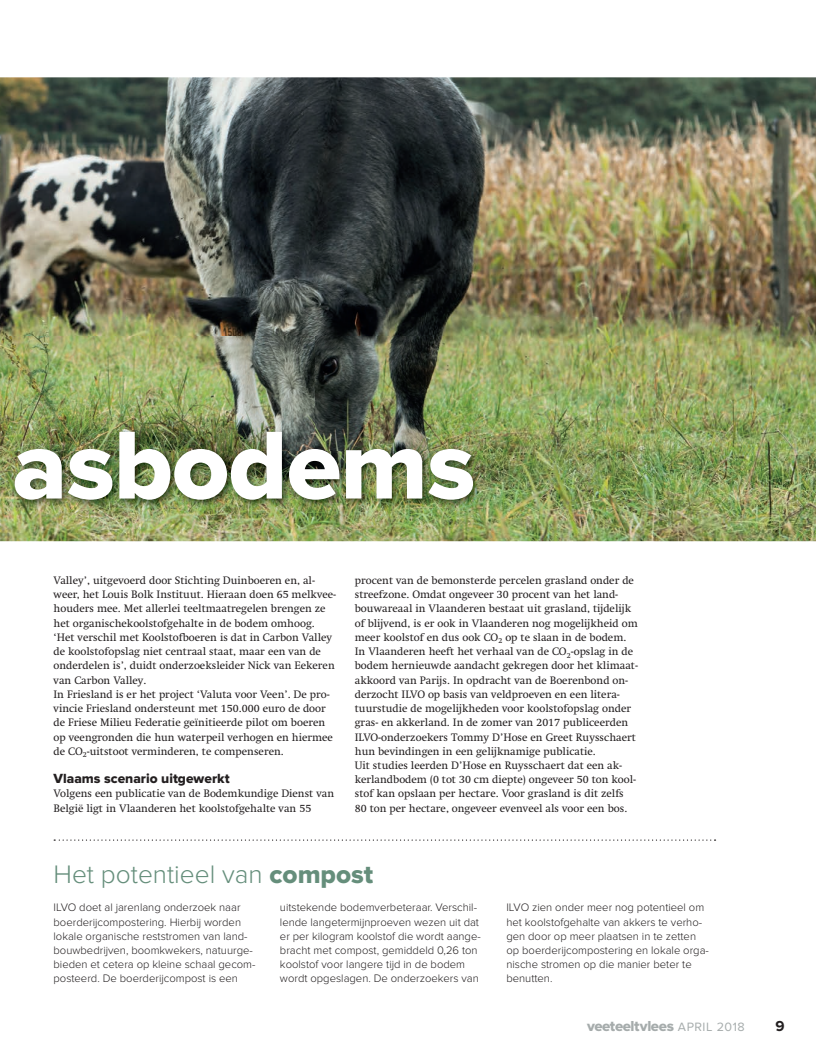
<style>
.page{position:relative;width:816px;height:1054px;background:#fff}
.page>*{position:absolute;margin:0;border:0;box-sizing:border-box;transform-origin:0 0}
.t1{font:100px "Proxima Nova Extrabld";letter-spacing:-.01em;color:#fff}
.t2{font:300 26.25px "Proxima Nova";color:#658e7b}
.t3{font:15px "Proxima Nova Extrabld";letter-spacing:-.025em;color:#a6acac}
.t4{font:700 15px "Proxima Nova";color:#231f20}
.t5{font:13.75px "Proxima Nova Extrabld";color:#231f20}
.t6{font:300 11.25px/14.2px "Proxima Nova";color:#231f20}
.t7{font:11px/14.2px "Swift LT Pro";color:#231f20}
.s1{font-family:"Proxima Nova Extrabld";font-weight:400}
.s2{font-family:"Proxima Nova";font-size:12.5px}
</style>
<div class="page">
<img style="left:0;top:77px;width:816px;height:464px">
<img style="left:0;top:337px;width:482px;height:191px">
<svg style="left:54px;top:839px;width:661px;height:1px"></svg>
<h1 class="t1" style="left:12px;top:407px;width:464px">asbodems</h1>
<p class="t7" style="left:54px;top:573px;width:284px">Valley’, uitgevoerd door Stichting Duinboeren en, al&shy;weer, het Louis Bolk Instituut. Hieraan doen 65 melkvee&shy;houders mee. Met allerlei teeltmaatregelen brengen ze het organischekoolstofgehalte in de bodem omhoog. ‘Het verschil met Koolstofboeren is dat in Carbon Valley de koolstofopslag niet centraal staat, maar een van de onderdelen is’, duidt onderzoeksleider Nick van Eekeren van Carbon Valley.<br>In Friesland is er het project ‘Valuta voor Veen’. De pro&shy;vincie Friesland ondersteunt met 150.000 euro de door de Friese Milieu Federatie geïnitieerde pilot om boeren op veengronden die hun waterpeil verhogen en hiermee de CO<sub>2</sub>-uitstoot verminderen, te compenseren.</p>
<p class="t5" style="left:54px;top:770px;width:178px">Vlaams scenario uitgewerkt</p>
<p class="t7" style="left:54px;top:786px;width:282px">Volgens een publicatie van de Bodemkundige Dienst van<br>België ligt in Vlaanderen het koolstofgehalte van 55</p>
<p class="t7" style="left:355px;top:573px;width:285px">procent van de bemonsterde percelen grasland onder de streefzone. Omdat ongeveer 30 procent van het land&shy;bouwareaal in Vlaanderen bestaat uit grasland, tĳdelĳk of blĳvend, is er ook in Vlaanderen nog mogelĳkheid om meer koolstof en dus ook CO<sub>2</sub> op te slaan in de bodem.<br>In Vlaanderen heeft het verhaal van de CO<sub>2</sub>-opslag in de bodem hernieuwde aandacht gekregen door het klimaat&shy;akkoord van Parĳs. In opdracht van de Boerenbond on&shy;derzocht ILVO op basis van veldproeven en een litera&shy;tuurstudie de mogelĳkheden voor koolstofopslag onder gras- en akkerland. In de zomer van 2017 publiceerden ILVO-onderzoekers Tommy D’Hose en Greet Ruysschaert hun bevindingen in een gelĳknamige publicatie.<br>Uit studies leerden D’Hose en Ruysschaert dat een ak&shy;kerlandbodem (0 tot 30 cm diepte) ongeveer 50 ton kool&shy;stof kan opslaan per hectare. Voor grasland is dit zelfs 80 ton per hectare, ongeveer evenveel als voor een bos.</p>
<h2 class="t2" style="left:54px;top:858px;width:321px">Het potentieel van <span class="s1">compost</span></h2>
<p class="t6" style="left:54px;top:900px;width:203px">ILVO doet al jarenlang onderzoek naar boerderijcompostering. Hierbij worden lokale organische reststromen van land&shy;bouwbedrijven, boomkwekers, natuurge&shy;bieden et cetera op kleine schaal gecom&shy;posteerd. De boerderijcompost is een</p>
<p class="t6" style="left:280px;top:900px;width:202px">uitstekende bodemverbeteraar. Verschil&shy;lende langetermijnproeven wezen uit dat er per kilogram koolstof die wordt aange&shy;bracht met compost, gemiddeld 0,26 ton koolstof voor langere tijd in de bodem wordt opgeslagen. De onderzoekers van</p>
<p class="t6" style="left:506px;top:900px;width:204px">ILVO zien onder meer nog potentieel om het koolstofgehalte van akkers te verho&shy;gen door op meer plaatsen in te zetten op boerderijcompostering en lokale orga&shy;nische stromen op die manier beter te benutten.</p>
<h3 class="t3" style="left:587px;top:1017px;width:159px">veeteeltvlees <span class="s2">APRIL 2018</span></h3>
<h3 class="t4" style="left:775px;top:1017px;width:11px">9</h3>
</div>
